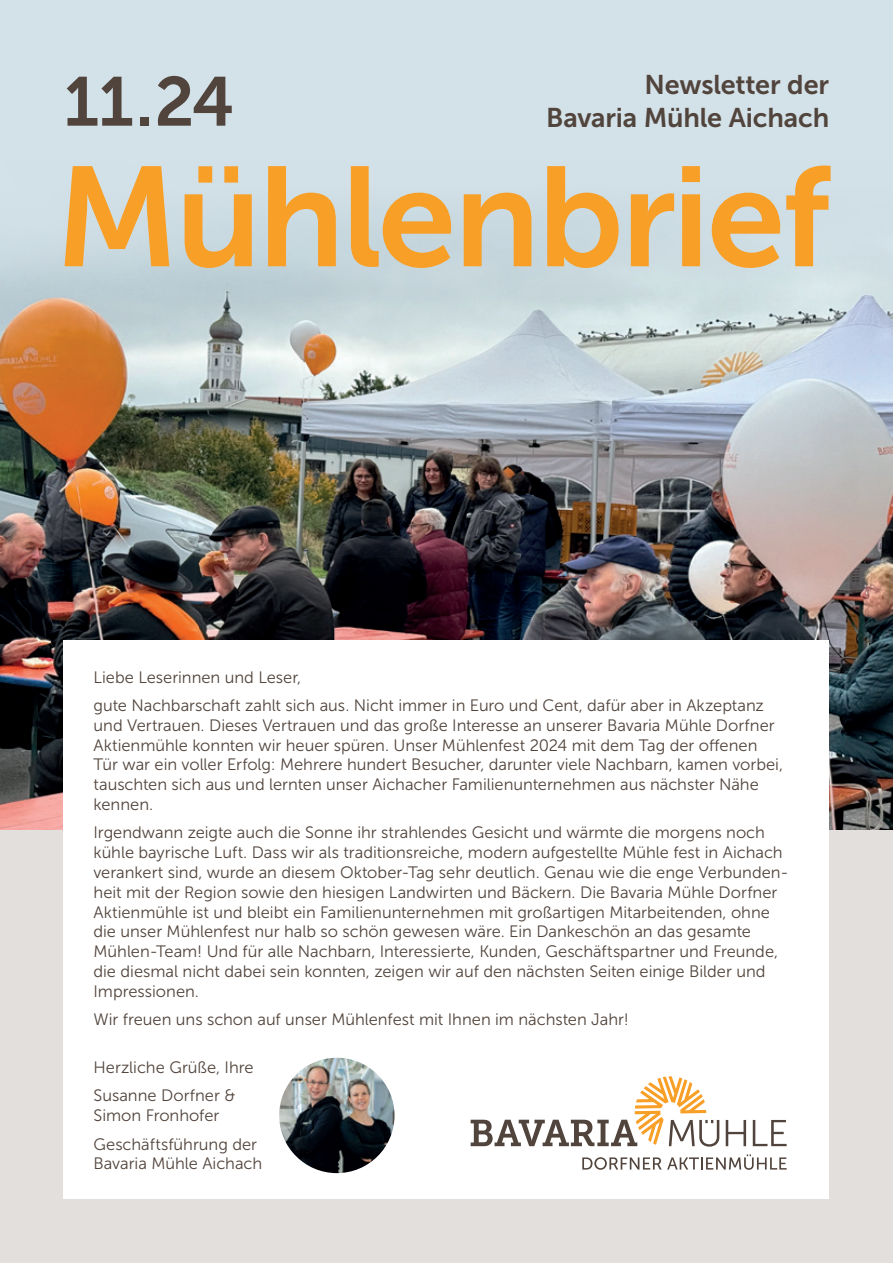
<style>
.page{position:relative;width:893px;height:1263px;background:#fff}
.page>*{position:absolute;margin:0;border:0;box-sizing:border-box;transform-origin:0 0}
.t1{font:141px "Museo Sans 700";letter-spacing:-.02em;color:#f89f28}
.t2{font:69px "Museo Sans 700";color:#51443c}
.t3{font:27px/32.4px "Museo Sans 700";letter-spacing:-.005em;color:#51443c;text-align:right}
.t4{font:16.5px/19.8px "Museo Sans 300";color:#51443c}
</style>
<div class="page">
<div style="left:0;top:829px;width:893px;height:434px;background:#e3dfdd"></div>
<div style="left:0;top:0;width:893px;height:829px;background:#d3e1e8"></div>
<img style="left:0;top:190px;width:893px;height:639px">
<div style="left:64px;top:641px;width:765px;height:558px;background:#fff"></div>
<svg style="left:582px;top:1154px;width:205px;height:16px"></svg>
<svg style="left:471px;top:1076px;width:248px;height:70px"></svg>
<svg style="left:726px;top:1120px;width:20px;height:26px"></svg>
<svg style="left:753px;top:1120px;width:34px;height:26px"></svg>
<img style="left:279px;top:1058px;width:115px;height:115px;border-radius:58px">
<h2 class="t2" style="left:64px;top:63px;width:172px">11.24</h2>
<h3 class="t3" style="left:546px;top:69px;width:285px">Newsletter der<br>Bavaria Mühle Aichach</h3>
<h1 class="t1" style="left:55px;top:139px;width:777px">Mühlenbrief</h1>
<p class="t4" style="left:94px;top:663px;width:672px;line-height:28.3px">Liebe Leserinnen und Leser,<br>gute Nachbarschaft zahlt sich aus. Nicht immer in Euro und Cent, dafür aber in Akzeptanz</p>
<p class="t4" style="left:94px;top:715px;width:691px">und Vertrauen. Dieses Vertrauen und das große Interesse an unserer Bavaria Mühle Dorfner Aktienmühle konnten wir heuer spüren. Unser Mühlenfest 2024 mit dem Tag der offenen Tür war ein voller Erfolg: Mehrere hundert Besucher, darunter viele Nachbarn, kamen vorbei, tauschten sich aus und lernten unser Aichacher Familienunternehmen aus nächster Nähe kennen.</p>
<p class="t4" style="left:94px;top:823px;width:696px">Irgendwann zeigte auch die Sonne ihr strahlendes Gesicht und wärmte die morgens noch kühle bayrische Luft. Dass wir als traditionsreiche, modern aufgestellte Mühle fest in Aichach verankert sind, wurde an diesem Oktober-Tag sehr deutlich. Genau wie die enge Verbunden&shy;heit mit der Region sowie den hiesigen Landwirten und Bäckern. Die Bavaria Mühle Dorfner Aktienmühle ist und bleibt ein Familienunternehmen mit großartigen Mitarbeitenden, ohne die unser Mühlenfest nur halb so schön gewesen wäre. Ein Dankeschön an das gesamte Mühlen-Team! Und für alle Nachbarn, Interessierte, Kunden, Geschäftspartner und Freunde, die diesmal nicht dabei sein konnten, zeigen wir auf den nächsten Seiten einige Bilder und Impressionen.</p>
<p class="t4" style="left:94px;top:1010px;width:537px">Wir freuen uns schon auf unser Mühlenfest mit Ihnen im nächsten Jahr!</p>
<p class="t4" style="left:94px;top:1053px;width:162px;line-height:28.3px">Herzliche Grüße, Ihre<br>Susanne Dorfner &amp;</p>
<p class="t4" style="left:94px;top:1101px;width:165px;line-height:28.3px">Simon Fronhofer<br>Geschäftsführung der</p>
<p class="t4" style="left:94px;top:1154px;width:170px">Bavaria Mühle Aichach</p>
</div>
